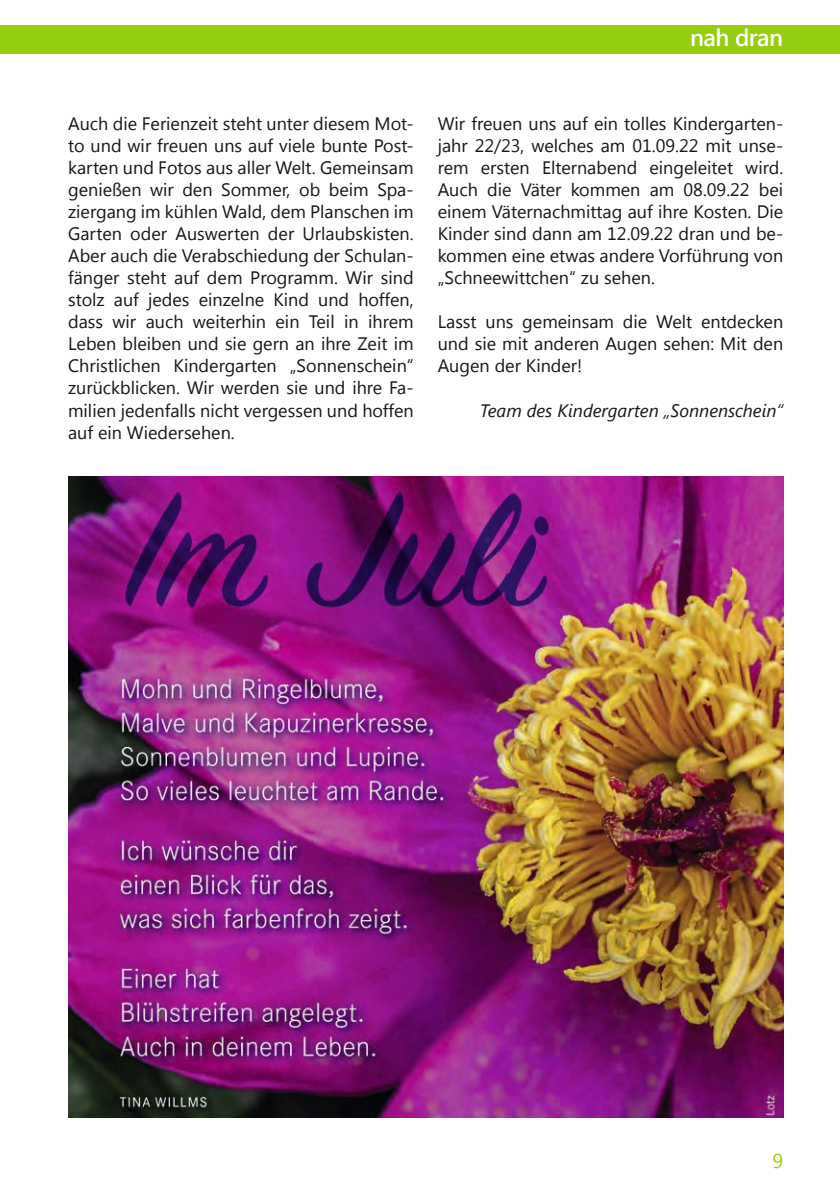
<style>
.page{position:relative;width:840px;height:1191px;background:#fff}
.page>*{position:absolute;margin:0;border:0;box-sizing:border-box;transform-origin:0 0}
.t1{font:600 24px "Segoe UI";letter-spacing:-.025em;color:#fff}
.t2{font:20px "Segoe UI";color:#94ce0e}
.t3{font:18px/22px "Segoe UI";color:#151616;text-align:justify}
.t4{font:italic 18px "Segoe UI";color:#151616}
</style>
<div class="page">
<img style="left:68px;top:476px;width:714px;height:641px">
<div style="left:0;top:26px;width:839px;height:28px;background:#94ce0e"></div>
<h1 class="t1" style="left:689px;top:18px;width:95px">nah dran</h1>
<p class="t3" style="left:68px;top:112px;width:347px">Auch die Ferienzeit steht unter diesem Mot&shy;to und wir freuen uns auf viele bunte Post&shy;karten und Fotos aus aller Welt. Gemeinsam genießen wir den Sommer, ob beim Spa&shy;ziergang im kühlen Wald, dem Planschen im Garten oder Auswerten der Urlaubskisten.<br>Aber auch die Verabschiedung der Schulan&shy;fänger steht auf dem Programm. Wir sind stolz auf jedes einzelne Kind und hoffen, dass wir auch weiterhin ein Teil in ihrem Leben bleiben und sie gern an ihre Zeit im Christlichen Kindergarten „Sonnenschein“ zurückblicken. Wir werden sie und ihre Fa&shy;milien jedenfalls nicht vergessen und hoffen auf ein Wiedersehen.</p>
<p class="t3" style="left:437px;top:112px;width:347px">Wir freuen uns auf ein tolles Kindergarten&shy;jahr 22/23, welches am 01.09.22 mit unse&shy;rem ersten Elternabend eingeleitet wird.<br>Auch die Väter kommen am 08.09.22 bei einem Väternachmittag auf ihre Kosten. Die Kinder sind dann am 12.09.22 dran und be&shy;kommen eine etwas andere Vorführung von „Schneewittchen“ zu sehen.</p>
<p class="t3" style="left:437px;top:310px;width:347px">Lasst uns gemeinsam die Welt entdecken und sie mit anderen Augen sehen: Mit den Augen der Kinder!</p>
<p class="t4" style="left:479px;top:397px;width:304px">Team des Kindergarten „Sonnenschein“</p>
<p class="t2" style="left:772px;top:1147px;width:12px">9</p>
</div>
